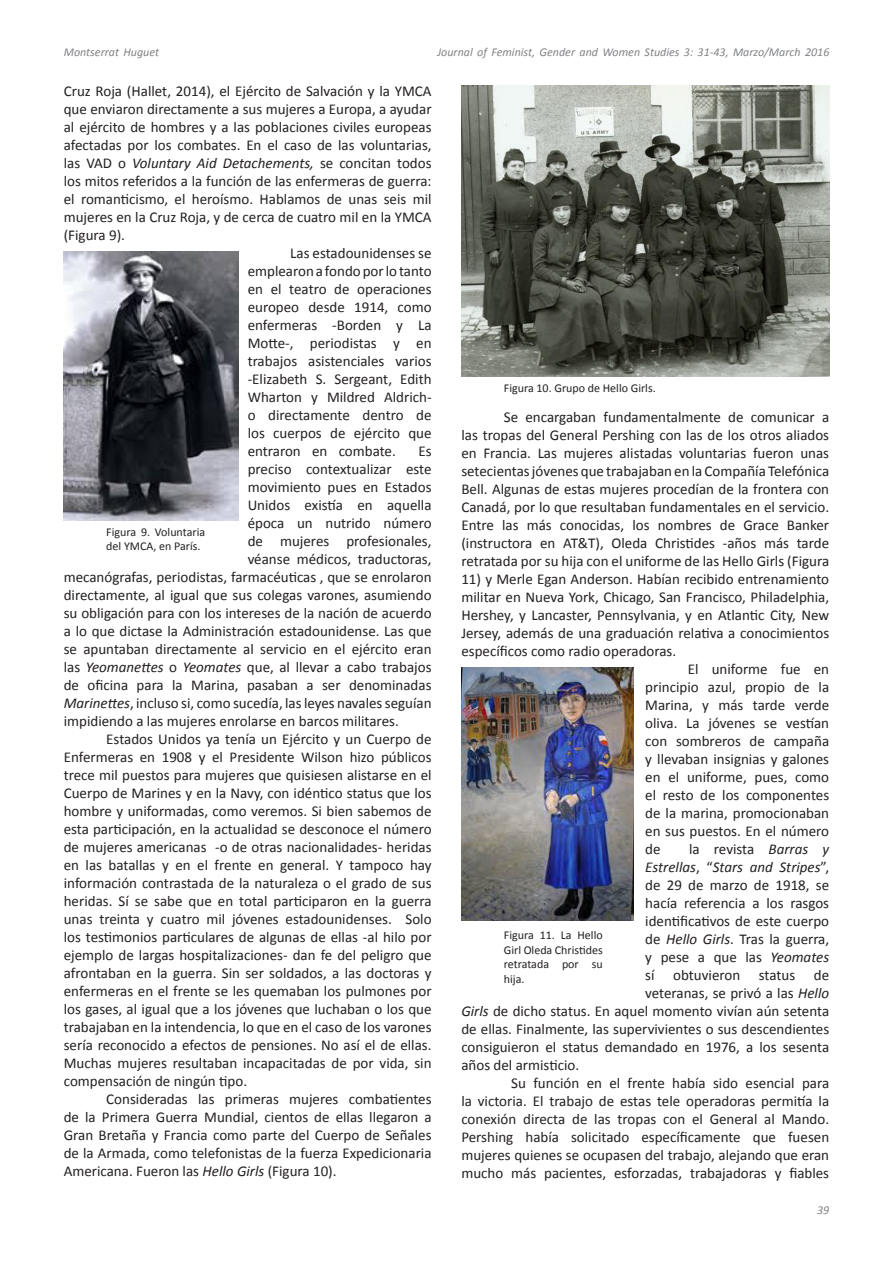
<style>
.page{position:relative;width:893px;height:1263px;background:#fff}
.page>*{position:absolute;margin:0;border:0;box-sizing:border-box;transform-origin:0 0}
.Texto{font:15px/18px "Calibri";color:#231f20;text-align:justify}
.Texto-2{font:italic 15px "Calibri";color:#231f20}
.Pie_de_figura{font:12px/14.4px "Calibri";color:#231f20}
.t1{font:italic 12px "Calibri";color:#808285}
.s1{font-style:italic}
.s2{font-style:normal}
</style>
<div class="page">
<img style="left:64px;top:252px;width:174px;height:269px">
<img style="left:461px;top:85px;width:368px;height:292px">
<img style="left:461px;top:668px;width:173px;height:253px">
<p class="t1" style="left:64px;top:44px;width:97px">Montserrat Huguet</p>
<p class="t1" style="left:437px;top:44px;width:393px">Journal of Feminist, Gender and Women Studies 3: 31-43, Marzo/March 2016</p>
<p class="Texto" style="left:64px;top:82px;width:369px">Cruz Roja (Hallet, 2014), el Ejército de Salvación y la YMCA que enviaron directamente a sus mujeres a Europa, a ayudar al ejército de hombres y a las poblaciones civiles europeas afectadas por los combates. En el caso de las voluntarias, las VAD o <span class="s1">Voluntary Aid Detachements,</span> se concitan todos los mitos referidos a la función de las enfermeras de guerra: el romanticismo, el heroísmo. Hablamos de unas seis mil mujeres en la Cruz Roja, y de cerca de cuatro mil en la YMCA (Figura 9).</p>
<p class="Texto" style="left:248px;top:244px;width:185px;text-indent:43px">Las estadounidenses se emplearon a fondo por lo tanto en el teatro de operaciones europeo desde 1914, como enfermeras -Borden y La Motte-, periodistas y en trabajos asistenciales varios -Elizabeth S. Sergeant, Edith Wharton y Mildred Aldrich&shy;o directamente dentro de los cuerpos de ejército que entraron en combate.</p>
<p class="Pie_de_figura" style="left:504px;top:381px;width:153px">Figura 10. Grupo de Hello Girls.</p>
<p class="Texto" style="left:461px;top:407px;width:369px;text-indent:43px">Se encargaban fundamentalmente de comunicar a las tropas del General Pershing con las de los otros aliados en Francia. Las mujeres alistadas voluntarias fueron unas setecientas jóvenes que trabajaban en la Compañía Telefónica Bell. Algunas de estas mujeres procedían de la frontera con Canadá, por lo que resultaban fundamentales en el servicio.<br>Entre las más conocidas, los nombres de Grace Banker (instructora en AT&amp;T), Oleda Christides -años más tarde retratada por su hija con el uniforme de las Hello Girls (Figura</p>
<p class="Texto" style="left:461px;top:569px;width:369px">11) y Merle Egan Anderson. Habían recibido entrenamiento militar en Nueva York, Chicago, San Francisco, Philadelphia, Hershey, y Lancaster, Pennsylvania, y en Atlantic City, New Jersey, además de una graduación relativa a conocimientos específicos como radio operadoras.</p>
<p class="Texto" style="left:645px;top:659px;width:185px;text-indent:43px">El uniforme fue en principio azul, propio de la Marina, y más tarde verde oliva. La jóvenes se vestían con sombreros de campaña y llevaban insignias y galones en el uniforme, pues, como el resto de los componentes de la marina, promocionaban en sus puestos. En el número de</p>
<p class="Texto" style="left:418px;top:442px;width:15px">Es</p>
<p class="Texto" style="left:248px;top:460px;width:185px">preciso contextualizar este</p>
<p class="Texto" style="left:248px;top:478px;width:185px">movimiento pues en Estados</p>
<p class="Texto" style="left:248px;top:496px;width:185px">Unidos existía en aquella</p>
<p class="Texto" style="left:248px;top:514px;width:185px">época un nutrido número</p>
<p class="Texto" style="left:248px;top:532px;width:185px">de mujeres profesionales,</p>
<p class="Texto" style="left:248px;top:550px;width:185px">véanse médicos, traductoras,</p>
<p class="Texto" style="left:64px;top:568px;width:369px">mecanógrafas, periodistas, farmacéuticas , que se enrolaron</p>
<p class="Texto" style="left:64px;top:586px;width:369px">directamente, al igual que sus colegas varones, asumiendo</p>
<p class="Texto" style="left:64px;top:604px;width:369px">su obligación para con los intereses de la nación de acuerdo</p>
<p class="Texto" style="left:64px;top:622px;width:369px">a lo que dictase la Administración estadounidense. Las que</p>
<p class="Texto" style="left:64px;top:640px;width:369px">se apuntaban directamente al servicio en el ejército eran</p>
<p class="Texto" style="left:64px;top:658px;width:369px">las <span class="s1">Yeomanettes</span> o <span class="s1">Yeomates</span> que, al llevar a cabo trabajos</p>
<p class="Texto" style="left:64px;top:676px;width:369px">de oficina para la Marina, pasaban a ser denominadas</p>
<p class="Texto" style="left:64px;top:694px;width:369px"><span class="s1">Marinettes</span>, incluso si, como sucedía, las leyes navales seguían</p>
<p class="Texto" style="left:64px;top:712px;width:336px">impidiendo a las mujeres enrolarse en barcos militares.</p>
<p class="Texto" style="left:64px;top:730px;width:369px;text-indent:43px">Estados Unidos ya tenía un Ejército y un Cuerpo de Enfermeras en 1908 y el Presidente Wilson hizo públicos trece mil puestos para mujeres que quisiesen alistarse en el Cuerpo de Marines y en la Navy, con idéntico status que los hombre y uniformadas, como veremos. Si bien sabemos de esta participación, en la actualidad se desconoce el número de mujeres americanas -o de otras nacionalidades- heridas en las batallas y en el frente en general. Y tampoco hay información contrastada de la naturaleza o el grado de sus heridas. Sí se sabe que en total participaron en la guerra unas treinta y cuatro mil jóvenes estadounidenses. Solo los testimonios particulares de algunas de ellas -al hilo por ejemplo de largas hospitalizaciones- dan fe del peligro que afrontaban en la guerra. Sin ser soldados, a las doctoras y enfermeras en el frente se les quemaban los pulmones por los gases, al igual que a los jóvenes que luchaban o los que trabajaban en la intendencia, lo que en el caso de los varones sería reconocido a efectos de pensiones. No así el de ellas.<br>Muchas mujeres resultaban incapacitadas de por vida, sin compensación de ningún tipo.</p>
<p class="Texto" style="left:64px;top:1090px;width:369px;text-indent:43px">Consideradas las primeras mujeres combatientes de la Primera Guerra Mundial, cientos de ellas llegaron a Gran Bretaña y Francia como parte del Cuerpo de Señales de la Armada, como telefonistas de la fuerza Expedicionaria Americana. Fueron las <span class="s1">Hello Girls</span> (Figura 10).</p>
<p class="Pie_de_figura" style="left:106px;top:524px;width:100px">Figura 9. Voluntaria del YMCA, en París.</p>
<p class="Texto" style="left:689px;top:839px;width:142px">la revista <span class="s1">Barras y</span></p>
<p class="Texto-2" style="left:645px;top:856px;width:185px">Estrellas<span class="s2">, “</span>Stars and Stripes<span class="s2">”,</span></p>
<p class="Texto" style="left:645px;top:875px;width:185px">de 29 de marzo de 1918, se</p>
<p class="Texto" style="left:645px;top:893px;width:185px">hacía referencia a los rasgos</p>
<p class="Texto" style="left:645px;top:911px;width:185px">identificativos de este cuerpo</p>
<p class="Texto" style="left:645px;top:929px;width:185px">de <span class="s1">Hello Girls</span>. Tras la guerra,</p>
<p class="Texto" style="left:645px;top:947px;width:185px">y pese a que las <span class="s1">Yeomates</span></p>
<p class="Texto" style="left:645px;top:965px;width:185px">sí obtuvieron status de</p>
<p class="Texto" style="left:645px;top:983px;width:185px">veteranas, se privó a las <span class="s1">Hello</span></p>
<p class="Texto" style="left:461px;top:1001px;width:369px"><span class="s1">Girls</span> de dicho status. En aquel momento vivían aún setenta</p>
<p class="Texto" style="left:461px;top:1019px;width:369px">de ellas. Finalmente, las supervivientes o sus descendientes</p>
<p class="Texto" style="left:461px;top:1037px;width:369px">consiguieron el status demandado en 1976, a los sesenta</p>
<p class="Texto" style="left:461px;top:1055px;width:119px">años del armisticio.</p>
<p class="Texto" style="left:461px;top:1073px;width:369px;text-indent:50px">Su función en el frente había sido esencial para la victoria. El trabajo de estas tele operadoras permitía la conexión directa de las tropas con el General al Mando.<br>Pershing había solicitado específicamente que fuesen mujeres quienes se ocupasen del trabajo, alejando que eran mucho más pacientes, esforzadas, trabajadoras y fiables</p>
<p class="Pie_de_figura" style="left:504px;top:928px;width:100px;text-align:justify">Figura 11. La Hello Girl Oleda Christides retratada por su hija.</p>
<p class="t1" style="left:817px;top:1201px;width:14px">39</p>
</div>
